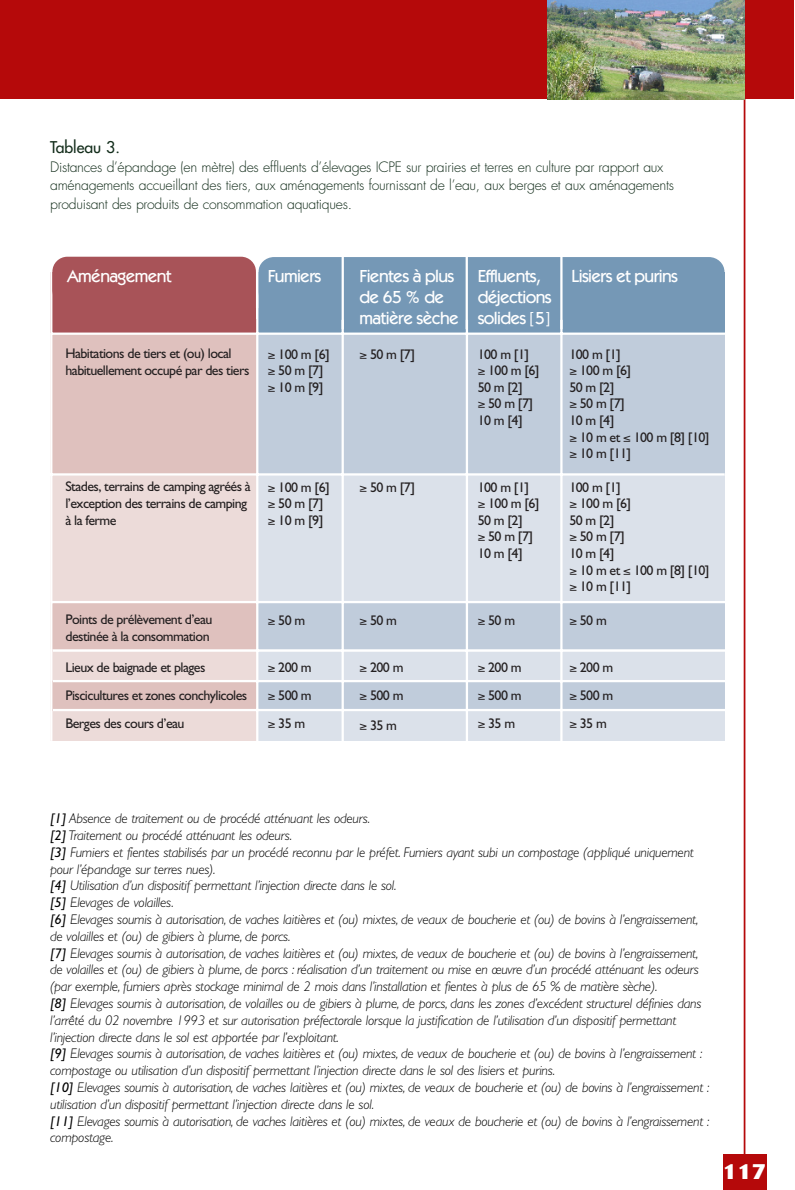
<style>
.page{position:relative;width:795px;height:1190px;background:#fff}
.page>*{position:absolute;margin:0;border:0;box-sizing:border-box;transform-origin:0 0}
.t1{font:800 21px "Cosmos";color:#fff}
.t2{font:500 17.5px/21px "Itc Kabel";letter-spacing:-.035em;color:#fff}
.t3{font:15.75px "Futura";color:#132d1b}
.t4{font:italic 300 14px/16.8px "Gill Sans";letter-spacing:-.015em;color:#000}
.t5{font:14px/16.6px "Gill Sans";letter-spacing:-.04em;color:#231f20}
.t6{font:300 14px/18.4px "Futura";letter-spacing:-.02em;color:#132d1b}
.s1{font-weight:400}
</style>
<div class="page">
<hr style="left:743px;top:65px;width:2px;height:1125px;background:#b5090a">
<div style="left:723px;top:1155px;width:43px;height:35px;background:#b5090a"></div>
<div style="left:0;top:0;width:793px;height:99px;background:#b5090a"></div>
<img style="left:547px;top:0;width:197px;height:99px">
<div style="left:50px;top:319px;width:207px;height:14px;background:#a85358"></div>
<div style="left:258px;top:319px;width:466px;height:14px;background:#7598b6"></div>
<div style="left:50px;top:333px;width:207px;height:142px;background:#dfc1be"></div>
<div style="left:258px;top:333px;width:466px;height:142px;background:#c0ccdb"></div>
<div style="left:50px;top:475px;width:207px;height:127px;background:#ecdbd9"></div>
<div style="left:258px;top:475px;width:466px;height:127px;background:#dbe1ea"></div>
<div style="left:50px;top:602px;width:207px;height:47px;background:#dfc1be"></div>
<div style="left:258px;top:602px;width:466px;height:47px;background:#c0ccdb"></div>
<div style="left:50px;top:649px;width:207px;height:32px;background:#ecdbd9"></div>
<div style="left:258px;top:649px;width:466px;height:32px;background:#dbe1ea"></div>
<div style="left:50px;top:710px;width:207px;height:31px;background:#ecdbd9"></div>
<div style="left:258px;top:710px;width:466px;height:31px;background:#dbe1ea"></div>
<div style="left:50px;top:681px;width:207px;height:29px;background:#dfc1be"></div>
<div style="left:258px;top:681px;width:466px;height:29px;background:#c0ccdb"></div>
<hr style="left:50px;top:270px;width:2px;height:471px;background:#fff">
<hr style="left:341px;top:255px;width:3px;height:488px;background:#fff">
<hr style="left:52px;top:333px;width:674px;height:2px;background:#fff">
<hr style="left:256px;top:259px;width:2px;height:485px;background:#fff">
<hr style="left:50px;top:473px;width:674px;height:3px;background:#fff">
<hr style="left:51px;top:601px;width:674px;height:2px;background:#fff">
<hr style="left:53px;top:649px;width:674px;height:3px;background:#fff">
<hr style="left:465px;top:255px;width:3px;height:489px;background:#fff">
<hr style="left:560px;top:255px;width:2px;height:488px;background:#fff">
<hr style="left:53px;top:680px;width:674px;height:2px;background:#fff">
<hr style="left:53px;top:709px;width:674px;height:2px;background:#fff">
<svg style="left:52px;top:257px;width:672px;height:63px;background:#85839a"></svg>
<hr style="left:256px;top:256px;width:2px;height:52px;background:#fff">
<hr style="left:341px;top:254px;width:3px;height:75px;background:#fff">
<hr style="left:465px;top:254px;width:3px;height:75px;background:#fff">
<hr style="left:560px;top:254px;width:2px;height:75px;background:#fff">
<p class="t3" style="left:50px;top:139px;width:71px">Tableau 3.</p>
<p class="t6" style="left:50px;top:159px;width:625px">Distances d’épandage (en mètre) des effluents d’élevages ICPE sur prairies et terres en culture par rapport aux aménagements accueillant des tiers, aux aménagements fournissant de l’eau, aux berges et aux aménagements produisant des produits de consommation aquatiques.</p>
<p class="t2" style="left:67px;top:267px;width:106px">Aménagement</p>
<p class="t2" style="left:268px;top:267px;width:55px">Fumiers</p>
<p class="t5" style="left:65px;top:347px;width:185px">Habitations de tiers et (ou) local habituellement occupé par des tiers</p>
<p class="t5" style="left:268px;top:347px;width:63px">≥ 100 m [6] ≥ 50 m [7] ≥ 10 m [9]</p>
<p class="t5" style="left:65px;top:480px;width:187px">Stades, terrains de camping agréés à l’exception des terrains de camping à la ferme</p>
<p class="t5" style="left:268px;top:480px;width:63px">≥ 100 m [6] ≥ 50 m [7] ≥ 10 m [9]</p>
<p class="t5" style="left:65px;top:613px;width:148px">Points de prélèvement d’eau destinée à la consommation</p>
<p class="t5" style="left:65px;top:654px;width:183px;line-height:28px">Lieux de baignade et plages<br>Piscicultures et zones conchylicoles<br>Berges des cours d’eau</p>
<p class="t5" style="left:268px;top:613px;width:39px">≥ 50 m</p>
<p class="t5" style="left:268px;top:655px;width:45px;line-height:28px;text-align:justify">≥ 200 m ≥ 500 m ≥ 35 m</p>
<p class="t2" style="left:359px;top:267px;width:101px">Fientes à plus de 65 % de matière sèche</p>
<p class="t5" style="left:359px;top:347px;width:57px">≥ 50 m [7]</p>
<p class="t5" style="left:359px;top:480px;width:57px">≥ 50 m [7]</p>
<p class="t5" style="left:359px;top:613px;width:39px">≥ 50 m</p>
<p class="t5" style="left:359px;top:655px;width:45px;line-height:28px">≥ 200 m ≥ 500 m</p>
<p class="t5" style="left:359px;top:719px;width:39px">≥ 35 m</p>
<p class="t2" style="left:477px;top:267px;width:75px">Effluents, déjections solides [5]</p>
<p class="t5" style="left:477px;top:347px;width:63px">100 m [1] ≥ 100 m [6]<br>50 m [2]<br>≥ 50 m [7]<br>10 m [4]</p>
<p class="t5" style="left:477px;top:480px;width:63px">100 m [1] ≥ 100 m [6]<br>50 m [2]<br>≥ 50 m [7]<br>10 m [4]</p>
<p class="t5" style="left:477px;top:613px;width:39px">≥ 50 m</p>
<p class="t5" style="left:477px;top:655px;width:45px;line-height:28px;text-align:justify">≥ 200 m ≥ 500 m ≥ 35 m</p>
<p class="t2" style="left:571px;top:267px;width:108px">Lisiers et purins</p>
<p class="t5" style="left:569px;top:347px;width:142px">100 m [1]<br>≥ 100 m [6]<br>50 m [2]<br>≥ 50 m [7]<br>10 m [4]<br>≥ 10 m et ≤ 100 m [8] [10] ≥ 10 m [11]</p>
<p class="t5" style="left:569px;top:480px;width:142px">100 m [1]<br>≥ 100 m [6]<br>50 m [2]<br>≥ 50 m [7]<br>10 m [4]<br>≥ 10 m et ≤ 100 m [8] [10] ≥ 10 m [11]</p>
<p class="t5" style="left:569px;top:613px;width:39px">≥ 50 m</p>
<p class="t5" style="left:569px;top:655px;width:45px;line-height:28px;text-align:justify">≥ 200 m ≥ 500 m ≥ 35 m</p>
<p class="t4" style="left:50px;top:812px;width:660px"><span class="s1">[1]</span> Absence de traitement ou de procédé atténuant les odeurs.<br><span class="s1">[2]</span> Traitement ou procédé atténuant les odeurs.<br><span class="s1">[3]</span> Fumiers et fientes stabilisés par un procédé reconnu par le préfet. Fumiers ayant subi un compostage (appliqué uniquement pour l’épandage sur terres nues).<br><span class="s1">[4]</span> Utilisation d’un dispositif permettant l’injection directe dans le sol.<br><span class="s1">[5]</span> Elevages de volailles.<br><span class="s1">[6]</span> Elevages soumis à autorisation, de vaches laitières et (ou) mixtes, de veaux de boucherie et (ou) de bovins à l’engraissement, de volailles et (ou) de gibiers à plume, de porcs.<br><span class="s1">[7]</span> Elevages soumis à autorisation, de vaches laitières et (ou) mixtes, de veaux de boucherie et (ou) de bovins à l’engraissement, de volailles et (ou) de gibiers à plume, de porcs : réalisation d’un traitement ou mise en œuvre d’un procédé atténuant les odeurs (par exemple, fumiers après stockage minimal de 2 mois dans l’installation et fientes à plus de 65 % de matière sèche).<br><span class="s1">[8]</span> Elevages soumis à autorisation, de volailles ou de gibiers à plume, de porcs, dans les zones d’excédent structurel définies dans l’arrêté du 02 novembre 1993 et sur autorisation préfectorale lorsque la justification de l’utilisation d’un dispositif permettant l’injection directe dans le sol est apportée par l’exploitant.<br><span class="s1">[9]</span> Elevages soumis à autorisation, de vaches laitières et (ou) mixtes, de veaux de boucherie et (ou) de bovins à l’engraissement : compostage ou utilisation d’un dispositif permettant l’injection directe dans le sol des lisiers et purins.<br><span class="s1">[10]</span> Elevages soumis à autorisation, de vaches laitières et (ou) mixtes, de veaux de boucherie et (ou) de bovins à l’engraissement : utilisation d’un dispositif permettant l’injection directe dans le sol.<br><span class="s1">[11]</span> Elevages soumis à autorisation, de vaches laitières et (ou) mixtes, de veaux de boucherie et (ou) de bovins à l’engraissement : compostage.</p>
<h1 class="t1" style="left:722px;top:1164px;width:45px">117</h1>
</div>
